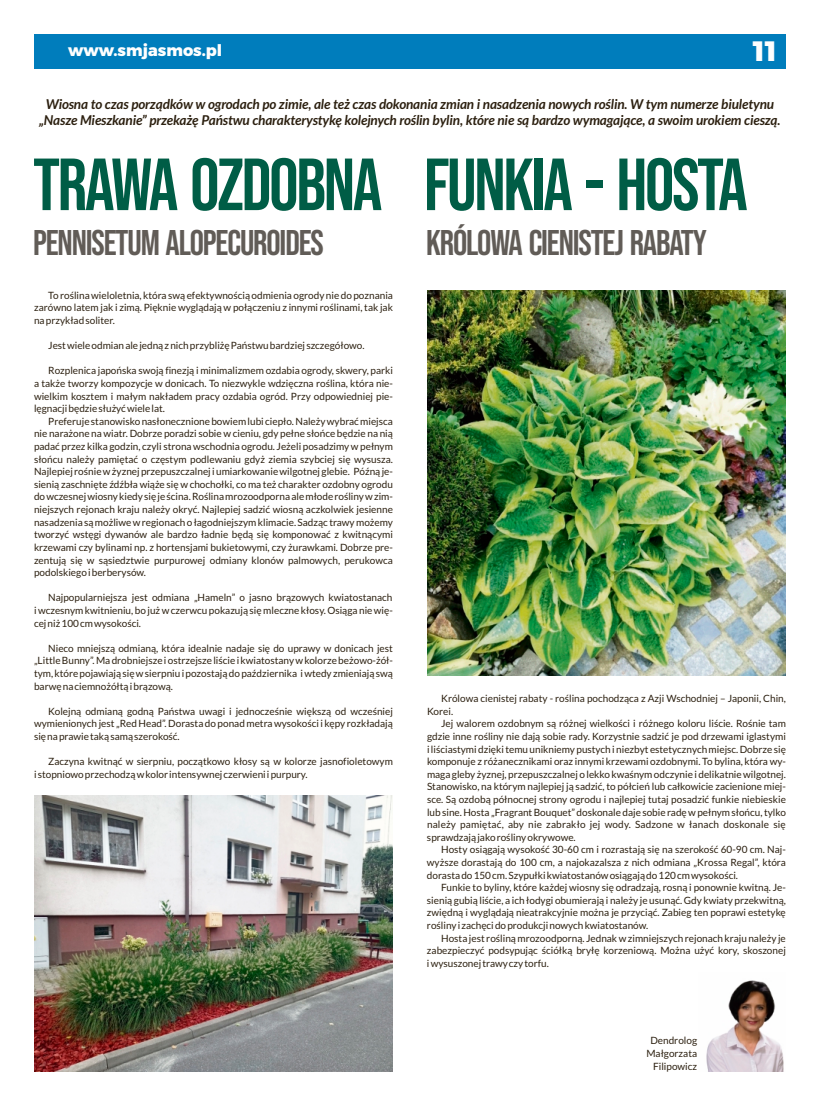
<style>
.page{position:relative;width:820px;height:1106px;background:#fff}
.page>*{position:absolute;margin:0;border:0;box-sizing:border-box;transform-origin:0 0}
.t1{font:73.6px "Bebas Neue";letter-spacing:-.03em;color:#005d46}
.t2{font:35.7px "Bebas Neue";letter-spacing:-.03em;color:#615c57}
.t3{font:800 28px "Montserrat";color:#fefefe}
.t4{font:800 16px "Montserrat";color:#fefefe}
.t5{font:italic 700 13.5px/16.2px "Lato";letter-spacing:-.01em;color:#2c2010;text-align:center}
.t6{font:10px/12.6px "Lato";color:#2c2010;text-align:justify}
</style>
<div class="page">
<div style="left:34px;top:34px;width:751px;height:34px;background:#007dbc"></div>
<img style="left:34px;top:795px;width:358px;height:276px">
<img style="left:427px;top:290px;width:358px;height:386px">
<img style="left:706px;top:980px;width:78px;height:91px">
<h3 class="t4" style="left:68px;top:40px;width:156px">www.smjasmos.pl</h3>
<h3 class="t3" style="left:752px;top:34px;width:25px">11</h3>
<p class="t5" style="left:39px;top:97px;width:742px">Wiosna to czas porządków w ogrodach po zimie, ale też czas dokonania zmian i nasadzenia nowych roślin. W tym numerze biuletynu „Nasze Mieszkanie” przekażę Państwu charakterystykę kolejnych roślin bylin, które nie są bardzo wymagające, a swoim urokiem cieszą.</p>
<h1 class="t1" style="left:33px;top:144px;width:350px">TRAWA OZDOBNA</h1>
<h2 class="t2" style="left:33px;top:223px;width:292px">PENNISETUM ALOPECUROIDES</h2>
<p class="t6" style="left:34px;top:289px;width:360px;text-indent:14px">To roślina wieloletnia, która swą efektywnością odmienia ogrody nie do poznania zarówno latem jak i zimą. Pięknie wyglądają w połączeniu z innymi roślinami, tak jak na przykład soliter.</p>
<p class="t6" style="left:48px;top:340px;width:318px">Jest wiele odmian ale jedną z nich przybliżę Państwu bardziej szczegółowo.</p>
<p class="t6" style="left:34px;top:365px;width:360px;text-indent:14px">Rozplenica japońska swoją finezją i minimalizmem ozdabia ogrody, skwery, parki a także tworzy kompozycje w donicach. To niezwykle wdzięczna roślina, która nie&shy;wielkim kosztem i małym nakładem pracy ozdabia ogród. Przy odpowiedniej pie&shy;lęgnacji będzie służyć wiele lat.</p>
<p class="t6" style="left:34px;top:415px;width:360px;text-indent:14px">Preferuje stanowisko nasłonecznione bowiem lubi ciepło. Należy wybrać miejsca nie narażone na wiatr. Dobrze poradzi sobie w cieniu, gdy pełne słońce będzie na nią padać przez kilka godzin, czyli strona wschodnia ogrodu. Jeżeli posadzimy w pełnym słońcu należy pamiętać o częstym podlewaniu gdyż ziemia szybciej się wysusza.<br>Najlepiej rośnie w żyznej przepuszczalnej i umiarkowanie wilgotnej glebie. Późną je&shy;sienią zaschnięte źdźbła wiąże się w chochołki, co ma też charakter ozdobny ogrodu do wczesnej wiosny kiedy się je ścina. Roślina mrozoodporna ale młode rośliny w zim&shy;niejszych rejonach kraju należy okryć. Najlepiej sadzić wiosną aczkolwiek jesienne nasadzenia są możliwe w regionach o łagodniejszym klimacie. Sadząc trawy możemy tworzyć wstęgi dywanów ale bardzo ładnie będą się komponować z kwitnącymi krzewami czy bylinami np. z hortensjami bukietowymi, czy żurawkami. Dobrze pre&shy;zentują się w sąsiedztwie purpurowej odmiany klonów palmowych, perukowca podolskiego i berberysów.</p>
<p class="t6" style="left:34px;top:592px;width:360px;text-indent:14px">Najpopularniejsza jest odmiana „Hameln” o jasno brązowych kwiatostanach i wczesnym kwitnieniu, bo już w czerwcu pokazują się mleczne kłosy. Osiąga nie wię&shy;cej niż 100 cm wysokości.</p>
<p class="t6" style="left:34px;top:642px;width:360px;text-indent:14px">Nieco mniejszą odmianą, która idealnie nadaje się do uprawy w donicach jest „Little Bunny”. Ma drobniejsze i ostrzejsze liście i kwiatostany w kolorze beżowo-żół&shy;tym, które pojawiają się w sierpniu i pozostają do października i wtedy zmieniają swą barwę na ciemnożółtą i brązową.</p>
<p class="t6" style="left:34px;top:705px;width:360px;text-indent:14px">Kolejną odmianą godną Państwa uwagi i jednocześnie większą od wcześniej wymienionych jest „Red Head”. Dorasta do ponad metra wysokości i kępy rozkładają się na prawie taką samą szerokość.</p>
<p class="t6" style="left:34px;top:756px;width:360px;text-indent:14px">Zaczyna kwitnąć w sierpniu, początkowo kłosy są w kolorze jasnofioletowym i stopniowo przechodzą w kolor intensywnej czerwieni i purpury.</p>
<h1 class="t1" style="left:424px;top:144px;width:325px">FUNKIA - HOSTA</h1>
<h2 class="t2" style="left:426px;top:223px;width:282px">KRÓLOWA CIENISTEJ RABATY</h2>
<p class="t6" style="left:427px;top:693px;width:360px;text-indent:14px">Królowa cienistej rabaty - roślina pochodząca z Azji Wschodniej – Japonii, Chin,<br>Korei.</p>
<p class="t6" style="left:427px;top:718px;width:360px;text-indent:14px">Jej walorem ozdobnym są różnej wielkości i różnego koloru liście. Rośnie tam gdzie inne rośliny nie dają sobie rady. Korzystnie sadzić je pod drzewami iglastymi i liściastymi dzięki temu unikniemy pustych i niezbyt estetycznych miejsc. Dobrze się komponuje z różanecznikami oraz innymi krzewami ozdobnymi. To bylina, która wy&shy;maga gleby żyznej, przepuszczalnej o lekko kwaśnym odczynie i delikatnie wilgotnej.<br>Stanowisko, na którym najlepiej ją sadzić, to półcień lub całkowicie zacienione miej&shy;sce. Są ozdobą północnej strony ogrodu i najlepiej tutaj posadzić funkie niebieskie lub sine. Hosta „Fragrant Bouquet” doskonale daje sobie radę w pełnym słońcu, tylko należy pamiętać, aby nie zabrakło jej wody. Sadzone w łanach doskonale się sprawdzają jako rośliny okrywowe.</p>
<p class="t6" style="left:427px;top:844px;width:360px;text-indent:14px">Hosty osiągają wysokość 30-60 cm i rozrastają się na szerokość 60-90 cm. Naj&shy;wyższe dorastają do 100 cm, a najokazalsza z nich odmiana „Krossa Regal”, która dorasta do 150 cm. Szypułki kwiatostanów osiągają do 120 cm wysokości.</p>
<p class="t6" style="left:427px;top:882px;width:360px;text-indent:14px">Funkie to byliny, które każdej wiosny się odradzają, rosną i ponownie kwitną. Je&shy;sienią gubią liście, a ich łodygi obumierają i należy je usunąć. Gdy kwiaty przekwitną, zwiędną i wyglądają nieatrakcyjnie można je przyciąć. Zabieg ten poprawi estetykę rośliny i zachęci do produkcji nowych kwiatostanów.</p>
<p class="t6" style="left:427px;top:932px;width:360px;text-indent:14px">Hosta jest rośliną mrozoodporną. Jednak w zimniejszych rejonach kraju należy je zabezpieczyć podsypując ściółką bryłę korzeniową. Można użyć kory, skoszonej i wysuszonej trawy czy torfu.</p>
<p class="t6" style="left:646px;top:1034px;width:52px;line-height:13px;text-align:right">Dendrolog<br>Małgorzata<br>Filipowicz</p>
</div>
